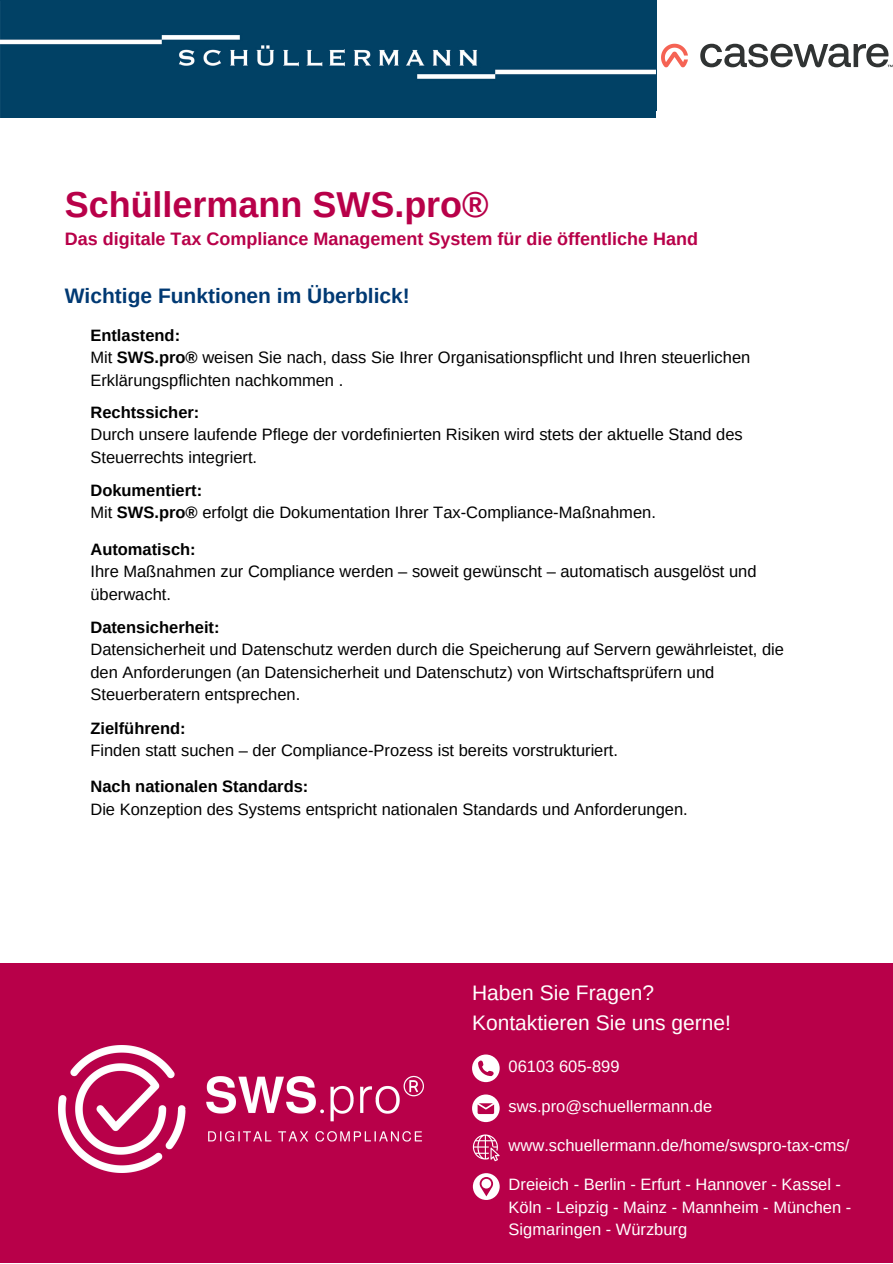
<style>
.page{position:relative;width:893px;height:1264px;background:#fff}
.page>*{position:absolute;margin:0;border:0;box-sizing:border-box;transform-origin:0 0}
.t1{font:700 36px "Arimo";color:#b80049}
.t2{font:21px "Arimo";color:#fff}
.t3{font:700 21px "Arimo";color:#003973}
.t4{font:700 18px "Arimo";color:#b80049}
.t5{font:16.5px/22.5px "Arimo";color:#000}
.t6{font:16.5px/22.5px "Arimo";color:#fff}
.t7{font:700 16.5px "Arimo";color:#000}
.s1{font-weight:700}
</style>
<div class="page">
<div style="left:0;top:1px;width:655px;height:116px;background:#014165"></div>
<div style="left:0;top:963px;width:892px;height:299px;background:#b80049"></div>
<svg style="left:472px;top:1054px;width:27px;height:28px"></svg>
<svg style="left:472px;top:1094px;width:27px;height:28px"></svg>
<svg style="left:473px;top:1134px;width:26px;height:27px"></svg>
<svg style="left:473px;top:1173px;width:26px;height:26px"></svg>
<img style="left:59px;top:1045px;width:364px;height:127px">
<svg style="left:661px;top:44px;width:26px;height:23px"></svg>
<svg style="left:700px;top:44px;width:192px;height:23px"></svg>
<p class="t1" style="left:65px;top:184px;width:425px">Schüllermann SWS.pro®</p>
<p class="t4" style="left:65px;top:228px;width:634px">Das digitale Tax Compliance Management System für die öffentliche Hand</p>
<p class="t3" style="left:65px;top:284px;width:346px">Wichtige Funktionen im Überblick!</p>
<p class="t7" style="left:90px;top:326px;width:91px">Entlastend:</p>
<p class="t5" style="left:90px;top:346px;width:661px">Mit <span class="s1">SWS.pro®</span> weisen Sie nach, dass Sie Ihrer Organisationspflicht und Ihren steuerlichen<br>Erklärungspflichten nachkommen .</p>
<p class="t7" style="left:90px;top:403px;width:110px">Rechtssicher:</p>
<p class="t5" style="left:90px;top:423px;width:654px">Durch unsere laufende Pflege der vordefinierten Risiken wird stets der aktuelle Stand des<br>Steuerrechts integriert.</p>
<p class="t7" style="left:90px;top:481px;width:113px">Dokumentiert:</p>
<p class="t5" style="left:90px;top:501px;width:567px">Mit <span class="s1">SWS.pro®</span> erfolgt die Dokumentation Ihrer Tax-Compliance-Maßnahmen.</p>
<p class="t7" style="left:90px;top:540px;width:107px">Automatisch:</p>
<p class="t5" style="left:90px;top:560px;width:667px">Ihre Maßnahmen zur Compliance werden – soweit gewünscht – automatisch ausgelöst und überwacht.</p>
<p class="t7" style="left:90px;top:618px;width:131px">Datensicherheit:</p>
<p class="t5" style="left:90px;top:638px;width:695px">Datensicherheit und Datenschutz werden durch die Speicherung auf Servern gewährleistet, die den Anforderungen (an Datensicherheit und Datenschutz) von Wirtschaftsprüfern und<br>Steuerberatern entsprechen.</p>
<p class="t7" style="left:90px;top:718px;width:97px">Zielführend:</p>
<p class="t5" style="left:90px;top:739px;width:529px">Finden statt suchen – der Compliance-Prozess ist bereits vorstrukturiert.</p>
<p class="t7" style="left:90px;top:777px;width:219px">Nach nationalen Standards:</p>
<p class="t5" style="left:90px;top:797px;width:599px">Die Konzeption des Systems entspricht nationalen Standards und Anforderungen.</p>
<p class="t2" style="left:472px;top:981px;width:183px">Haben Sie Fragen?</p>
<p class="t2" style="left:472px;top:1010px;width:260px">Kontaktieren Sie uns gerne!</p>
<p class="t6" style="left:508px;top:1054px;width:112px">06103 605-899</p>
<p class="t6" style="left:508px;top:1094px;width:205px">sws.pro@schuellermann.de</p>
<p class="t6" style="left:508px;top:1134px;width:342px">www.schuellermann.de/home/swspro-tax-cms/</p>
<p class="t6" style="left:508px;top:1173px;width:344px">Dreieich - Berlin - Erfurt - Hannover - Kassel -<br>Köln - Leipzig - Mainz - Mannheim - München -<br>Sigmaringen - Würzburg</p>
</div>
